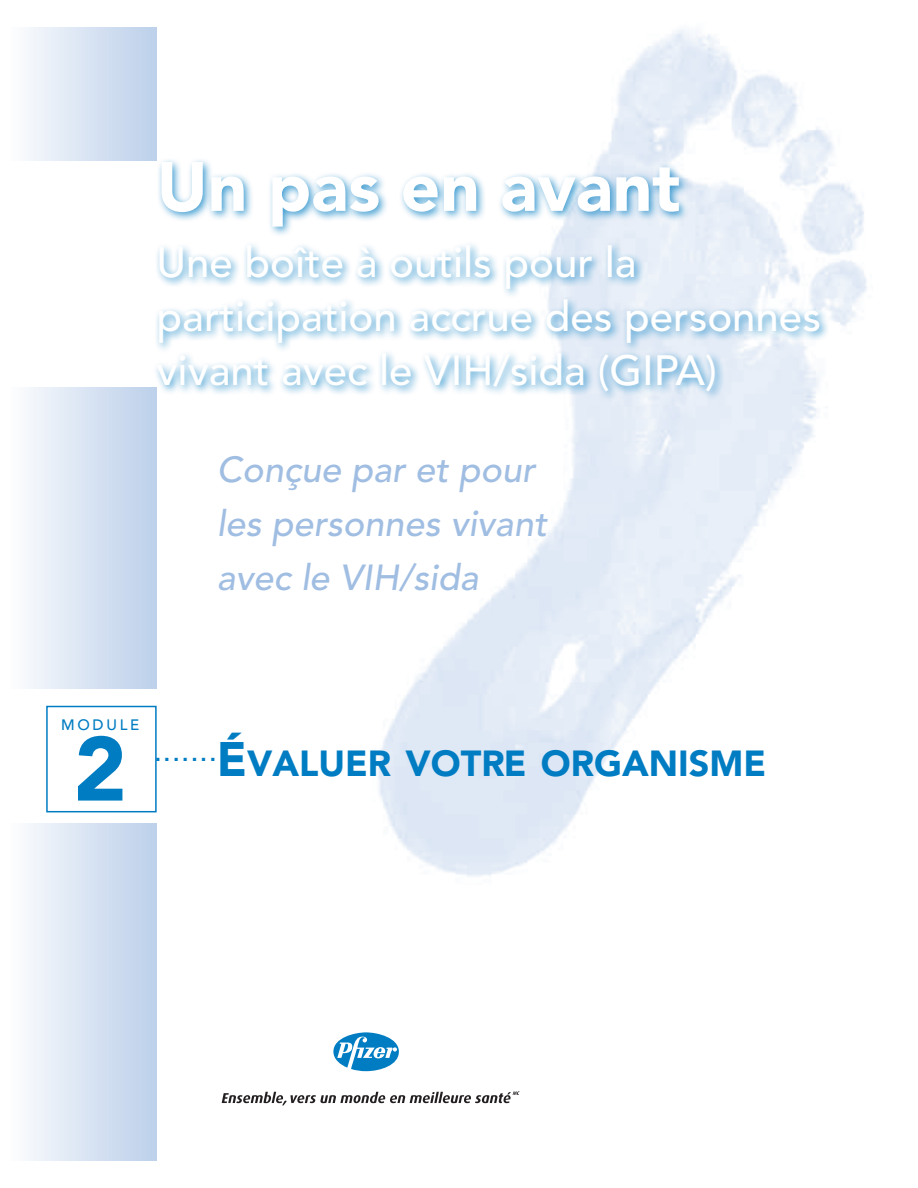
<style>
.page{position:relative;width:918px;height:1188px;background:#fff}
.page>*{position:absolute;margin:0;border:0;box-sizing:border-box;transform-origin:0 0}
.t1{font:900 90px "Avenir LT Std";color:#007cc2}
.t2{font:900 69px "Avenir LT Std";color:#fff}
.t3{font:500 42px/54px "Avenir LT Std";color:#fff}
.t4{font:italic 500 36px/54px "Avenir LT Std";color:#a0bde2}
.t5{font:900 36px "Avenir LT Std";color:#007cc2}
.t6{font:700 22.5px "Arial";color:#007cc2}
.t7{font:500 15px "Avenir LT Std";letter-spacing:.18em;color:#007cc2}
.s1{font-size:48px}
</style>
<div class="page">
<div style="left:0;top:27px;width:157px;height:133px;background:linear-gradient(to right,#fff,#bbcfea)"></div>
<div style="left:0;top:387px;width:157px;height:301px;background:linear-gradient(to right,#fff,#bbcfea)"></div>
<div style="left:0;top:823px;width:157px;height:338px;background:linear-gradient(to right,#fff,#bbcfea)"></div>
<div style="left:152px;top:157px;width:766px;height:393px;background:#007cc2;opacity:.75"></div>
<div style="left:46px;top:706px;width:111px;height:106px;border:2px solid #007cc2"></div>
<svg style="left:333px;top:1032px;width:66px;height:39px"></svg>
<svg style="left:222px;top:1091px;width:298px;height:14px"></svg>
<h2 class="t2" style="left:157px;top:149px;width:525px">Un pas en avant</h2>
<p class="t3" style="left:157px;top:240px;width:666px">Une boîte à outils pour la participation accrue des personnes vivant avec le VIH/sida (GIPA)</p>
<p class="t4" style="left:217px;top:446px;width:332px">Conçue par et pour les personnes vivant avec le VIH/sida</p>
<p class="t7" style="left:61px;top:719px;width:80px">MODULE</p>
<h1 class="t1" style="left:74px;top:719px;width:55px">2</h1>
<p class="t5" style="left:217px;top:742px;width:551px"><span class="s1">É</span>VALUER VOTRE ORGANISME</p>
<p class="t6" style="left:155px;top:741px;width:63px">.......</p>
</div>
